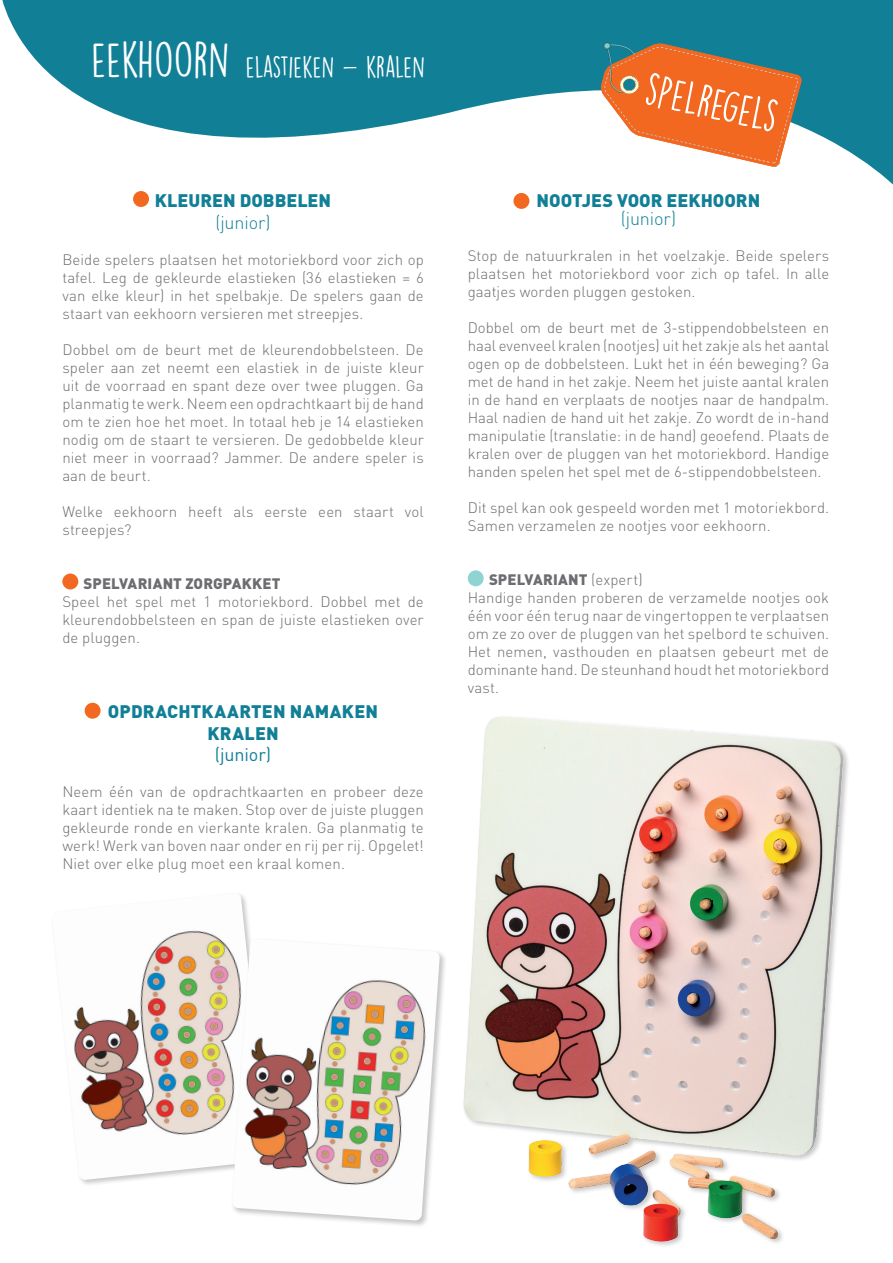
<style>
.page{position:relative;width:893px;height:1263px;background:#fff}
.page>*{position:absolute;margin:0;border:0;box-sizing:border-box;transform-origin:0 0}
.t1{font:27px "DK Lemon Yellow Sun";letter-spacing:-.025em;color:#fff}
.t2{font:900 18px/21.6px "DIN Pro";letter-spacing:.005em;color:#118097;text-align:center}
.t3{font:300 18px "DIN Pro";letter-spacing:-.01em;color:#118097}
.t4{font:18px "DIN Pro";letter-spacing:-.01em;color:#118097}
.t5{font:300 15px/18px "DIN Pro";letter-spacing:.005em;color:#6c6d70;text-align:justify}
.t6{font:900 15px "DIN Pro";letter-spacing:.01em;color:#6c6d70}
.s1{font-size:45px}
.s2{font-weight:900}
</style>
<div class="page">
<div style="left:85px;top:703px;width:16px;height:16px;background:#f36821;border-radius:50%"></div>
<div style="left:62px;top:573px;width:16px;height:16px;background:#f36821;border-radius:50%"></div>
<div style="left:468px;top:570px;width:16px;height:16px;background:#8fd3d3;border-radius:50%"></div>
<svg style="left:2px;top:0;width:891px;height:209px;fill:#118097"></svg>
<svg style="left:601px;top:42px;width:201px;height:125px"></svg>
<div style="left:51px;top:892px;width:224px;height:295px;background:#231f20;opacity:.25"></div>
<img style="left:52px;top:893px;width:216px;height:287px">
<img style="left:463px;top:716px;width:385px;height:530px">
<div style="left:230px;top:937px;width:217px;height:291px;background:#231f20;opacity:.25"></div>
<img style="left:232px;top:939px;width:208px;height:282px">
<h1 class="t1" style="left:92px;top:51px;width:335px"><span class="s1">EEKHOORN</span> ELASTIEKEN - KRALEN</h1>
<p class="t2" style="left:155px;top:189px;width:178px">KLEUREN DOBBELEN</p>
<p class="t3" style="left:215px;top:210px;width:57px">(junior)</p>
<p class="t5" style="left:62px;top:249px;width:363px">Beide spelers plaatsen het motoriekbord voor zich op tafel. Leg de gekleurde elastieken (36 elastieken = 6 van elke kleur) in het spelbakje. De spelers gaan de staart van eekhoorn versieren met streepjes.</p>
<p class="t5" style="left:62px;top:339px;width:363px">Dobbel om de beurt met de kleurendobbelsteen. De speler aan zet neemt een elastiek in de juiste kleur uit de voorraad en spant deze over twee pluggen. Ga planmatig te werk. Neem een opdrachtkaart bij de hand om te zien hoe het moet. In totaal heb je 14 elastieken nodig om de staart te versieren. De gedobbelde kleur niet meer in voorraad? Jammer. De andere speler is aan de beurt.</p>
<p class="t5" style="left:62px;top:501px;width:363px">Welke eekhoorn heeft als eerste een staart vol streepjes?</p>
<p class="t6" style="left:84px;top:573px;width:199px">SPELVARIANT ZORGPAKKET</p>
<p class="t5" style="left:62px;top:591px;width:363px">Speel het spel met 1 motoriekbord. Dobbel met de kleurendobbelsteen en span de juiste elastieken over de pluggen.</p>
<p class="t2" style="left:108px;top:700px;width:272px">OPDRACHTKAARTEN NAMAKEN<br>KRALEN</p>
<p class="t4" style="left:215px;top:743px;width:58px">(junior)</p>
<p class="t5" style="left:62px;top:782px;width:363px">Neem één van de opdrachtkaarten en probeer deze kaart identiek na te maken. Stop over de juiste pluggen gekleurde ronde en vierkante kralen. Ga planmatig te werk! Werk van boven naar onder en rij per rij. Opgelet!<br>Niet over elke plug moet een kraal komen.</p>
<p class="t2" style="left:537px;top:189px;width:225px">NOOTJES VOOR EEKHOORN</p>
<p class="t3" style="left:621px;top:206px;width:57px">(junior)</p>
<p class="t5" style="left:468px;top:246px;width:363px">Stop de natuurkralen in het voelzakje. Beide spelers plaatsen het motoriekbord voor zich op tafel. In alle gaatjes worden pluggen gestoken.</p>
<p class="t5" style="left:468px;top:318px;width:363px">Dobbel om de beurt met de 3-stippendobbelsteen en haal evenveel kralen (nootjes) uit het zakje als het aantal ogen op de dobbelsteen. Lukt het in één beweging? Ga met de hand in het zakje. Neem het juiste aantal kralen in de hand en verplaats de nootjes naar de handpalm.<br>Haal nadien de hand uit het zakje. Zo wordt de in-hand manipulatie (translatie: in de hand) geoefend. Plaats de kralen over de pluggen van het motoriekbord. Handige handen spelen het spel met de 6-stippendobbelsteen.</p>
<p class="t5" style="left:468px;top:498px;width:363px">Dit spel kan ook gespeeld worden met 1 motoriekbord.<br>Samen verzamelen ze nootjes voor eekhoorn.</p>
<p class="t5" style="left:468px;top:570px;width:363px;text-align:left;text-indent:21px"><span class="s2">SPELVARIANT</span> (expert)<br>Handige handen proberen de verzamelde nootjes ook één voor één terug naar de vingertoppen te verplaatsen om ze zo over de pluggen van het spelbord te schuiven.<br>Het nemen, vasthouden en plaatsen gebeurt met de dominante hand. De steunhand houdt het motoriekbord vast.</p>
</div>
